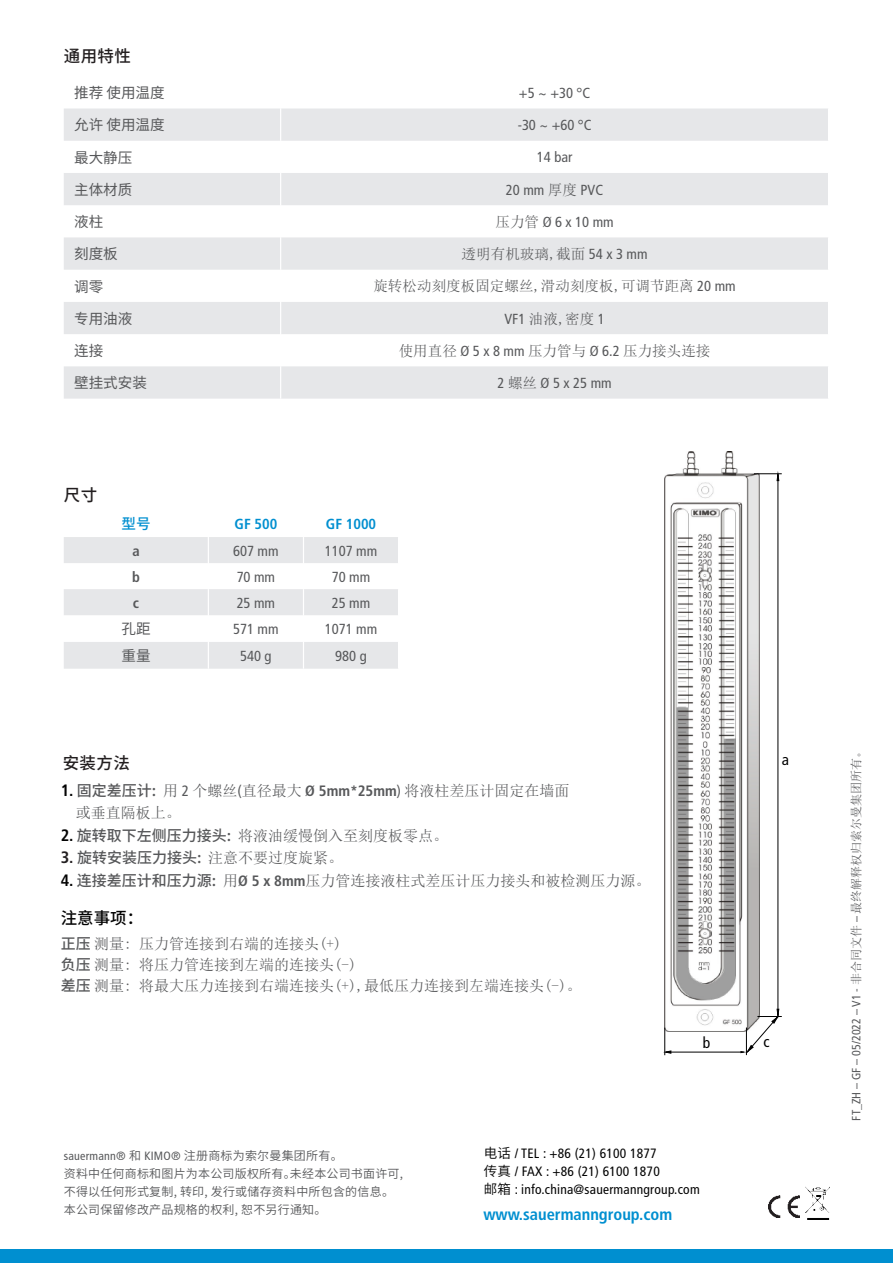
<style>
.page{position:relative;width:893px;height:1263px;background:#fff}
.page>*{position:absolute;margin:0;border:0;box-sizing:border-box;transform-origin:0 0}
.t1{font:700 condensed 16.5px "Frutiger LT Std";color:#008fd0}
.t2{font:500 16.5px "Source Han Sans CN";letter-spacing:.025em;color:#231f20}
.t3{font:500 16.5px "Source Han Sans CN";color:#030303}
.t4{font:condensed 15.6px "Frutiger LT Std";color:#000}
.t5{font:15px "Sim Sun";color:#57585a}
.t6{font:500 15px "Source Han Sans CN";color:#57585a}
.t7{font:condensed 14.55px "Frutiger LT Std";color:#57585a}
.t8{font:14.55px "Sim Sun";color:#57585a}
.t9{font:14.55px "Source Han Sans CN";color:#57585a}
.t10{font:700 condensed 14.55px "Frutiger LT Std";color:#008fd0}
.t11{font:700 condensed 14.55px "Frutiger LT Std";color:#57585a}
.t12{font:500 14.55px "Source Han Sans CN";color:#008fd0}
.t13{font:condensed 13.5px "Frutiger LT Std";letter-spacing:.02em;color:#030303}
.t14{font:12px "Source Han Sans CN";letter-spacing:.02em;color:#57585a}
.t15{font:condensed 12px "Frutiger LT Std";color:#57585a}
.t16{font:condensed 12px "Frutiger LT Std";letter-spacing:.02em;color:#57585a}
.s1{font-family:"Sim Sun";font-stretch:normal}
.s2{font-family:"Frutiger LT Std";font-stretch:condensed}
.s3{font-family:"Frutiger LT Std";font-weight:700;font-stretch:condensed;font-size:16.5px;color:#030303}
.s4{font-family:"Source Han Sans CN";font-weight:500}
.s5{font-family:"Frutiger LT Std";font-weight:700;font-stretch:condensed}
.s6{font-family:"Frutiger LT Std";font-weight:700;font-stretch:condensed;font-size:16.5px;color:#231f20}
.s7{font-family:"Sim Sun";font-weight:400}
.s8{font-family:"Source Han Sans CN";font-stretch:normal}
</style>
<div class="page">
<svg style="left:64px;top:109px;width:764px;height:290px;fill:#e6e7e9"></svg>
<hr style="left:280px;top:109px;width:1px;height:32px;background:#fff">
<hr style="left:280px;top:141px;width:1px;height:32px;background:#fff">
<hr style="left:280px;top:173px;width:1px;height:32px;background:#fff">
<hr style="left:280px;top:205px;width:1px;height:32px;background:#fff">
<hr style="left:280px;top:237px;width:1px;height:33px;background:#fff">
<hr style="left:280px;top:270px;width:1px;height:32px;background:#fff">
<hr style="left:280px;top:302px;width:1px;height:32px;background:#fff">
<hr style="left:280px;top:334px;width:1px;height:32px;background:#fff">
<hr style="left:280px;top:366px;width:1px;height:33px;background:#fff">
<div style="left:0;top:1249px;width:893px;height:14px;background:#008fd0"></div>
<svg style="left:64px;top:537px;width:334px;height:132px"></svg>
<img style="left:664px;top:451px;width:95px;height:581px">
<hr style="left:778px;top:474px;width:1px;height:542px;background:#000">
<hr style="left:667px;top:1052px;width:76px;height:1px;background:#000">
<svg style="left:664px;top:1028px;width:7px;height:27px"></svg>
<svg style="left:740px;top:1009px;width:41px;height:45px"></svg>
<svg style="left:754px;top:473px;width:27px;height:8px"></svg>
<img style="left:768px;top:1195px;width:32px;height:22px">
<img style="left:806px;top:1187px;width:24px;height:32px">
<p class="t2" style="left:64px;top:47px;width:69px">通用特性</p>
<p class="t9" style="left:74px;top:85px;width:92px">推荐 使用温度</p>
<p class="t7" style="left:519px;top:84px;width:73px">+5 ~ +30 °C</p>
<p class="t9" style="left:74px;top:117px;width:92px">允许 使用温度</p>
<p class="t7" style="left:518px;top:117px;width:75px">-30 ~ +60 °C</p>
<p class="t9" style="left:74px;top:149px;width:60px">最大静压</p>
<p class="t7" style="left:537px;top:149px;width:37px">14 bar</p>
<p class="t9" style="left:74px;top:181px;width:60px">主体材质</p>
<p class="t7" style="left:506px;top:181px;width:99px">20 mm <span class="s1">厚度</span> PVC</p>
<p class="t9" style="left:74px;top:214px;width:31px">液柱</p>
<p class="t7" style="left:495px;top:213px;width:120px"><span class="s1">压力管</span> Ø 6 x 10 mm</p>
<p class="t9" style="left:74px;top:246px;width:45px">刻度板</p>
<p class="t8" style="left:462px;top:247px;width:187px">透明有机玻璃,截面 <span class="s2">54 x 3 mm</span></p>
<p class="t9" style="left:74px;top:278px;width:31px">调零</p>
<p class="t8" style="left:373px;top:279px;width:364px">旋转松动刻度板固定螺丝,滑动刻度板,可调节距离 <span class="s2">20 mm</span></p>
<p class="t9" style="left:74px;top:310px;width:60px">专用油液</p>
<p class="t8" style="left:504px;top:311px;width:102px"><span class="s2">VF1</span> 油液,密度 <span class="s2">1</span></p>
<p class="t9" style="left:74px;top:342px;width:31px">连接</p>
<p class="t8" style="left:399px;top:343px;width:313px">使用直径 <span class="s2">Ø 5 x 8 mm</span> 压力管与 <span class="s2">Ø 6.2</span> 压力接头连接</p>
<p class="t9" style="left:74px;top:375px;width:74px">壁挂式安装</p>
<p class="t7" style="left:497px;top:374px;width:116px">2 <span class="s1">螺丝</span> Ø 5 x 25 mm</p>
<p class="t2" style="left:64px;top:485px;width:35px">尺寸</p>
<p class="t12" style="left:122px;top:516px;width:31px">型号</p>
<p class="t10" style="left:235px;top:515px;width:44px">GF 500</p>
<p class="t10" style="left:326px;top:515px;width:52px">GF 1000</p>
<p class="t11" style="left:132px;top:542px;width:9px">a</p>
<p class="t7" style="left:233px;top:542px;width:47px">607 mm</p>
<p class="t7" style="left:325px;top:542px;width:54px">1107 mm</p>
<p class="t11" style="left:132px;top:568px;width:9px">b</p>
<p class="t7" style="left:237px;top:568px;width:40px">70 mm</p>
<p class="t7" style="left:332px;top:568px;width:40px">70 mm</p>
<p class="t11" style="left:133px;top:594px;width:8px">c</p>
<p class="t7" style="left:237px;top:594px;width:40px">25 mm</p>
<p class="t7" style="left:332px;top:594px;width:40px">25 mm</p>
<p class="t9" style="left:122px;top:621px;width:31px">孔距</p>
<p class="t7" style="left:233px;top:620px;width:47px">571 mm</p>
<p class="t7" style="left:325px;top:620px;width:54px">1071 mm</p>
<p class="t9" style="left:122px;top:648px;width:31px">重量</p>
<p class="t7" style="left:240px;top:647px;width:33px">540 g</p>
<p class="t7" style="left:335px;top:647px;width:33px">980 g</p>
<p class="t2" style="left:63px;top:754px;width:69px">安装方法</p>
<p class="t5" style="left:61px;top:783px;width:510px"><span class="s3">1.</span> <span class="s4">固定差压计:</span> 用 <span class="s2">2</span> 个螺丝<span class="s2">(</span>直径最大 <span class="s5">Ø 5mm*25mm</span><span class="s2">)</span> 将液柱差压计固定在墙面</p>
<p class="t5" style="left:76px;top:805px;width:106px">或垂直隔板上。</p>
<p class="t5" style="left:61px;top:828px;width:389px"><span class="s3">2.</span> <span class="s4">旋转取下左侧压力接头:</span> 将液油缓慢倒入至刻度板零点。</p>
<p class="t6" style="left:61px;top:849px;width:284px"><span class="s6">3.</span> 旋转安装压力接头: <span class="s7">注意不要过度旋紧。</span></p>
<p class="t5" style="left:61px;top:873px;width:591px"><span class="s3">4.</span> <span class="s4">连接差压计和压力源:</span> 用<span class="s5">Ø 5 x 8mm</span>压力管连接液柱式差压计压力接头和被检测压力源。</p>
<p class="t3" style="left:61px;top:908px;width:84px">注意事项：</p>
<p class="t5" style="left:61px;top:936px;width:282px"><span class="s4">正压</span>测量: 压力管连接到右端的连接头(+)</p>
<p class="t5" style="left:61px;top:957px;width:297px"><span class="s4">负压</span>测量: 将压力管连接到左端的连接头(-)</p>
<p class="t5" style="left:61px;top:978px;width:522px"><span class="s4">差压</span>测量: 将最大压力连接到右端连接头(+),最低压力连接到左端连接头(-)。</p>
<p class="t4" style="left:782px;top:750px;width:9px">a</p>
<p class="t4" style="left:703px;top:1034px;width:9px">b</p>
<p class="t4" style="left:763px;top:1032px;width:8px">c</p>
<p class="t16" style="left:64px;top:1148px;width:280px">sauermann® <span class="s8">和</span> KIMO® <span class="s8">注册商标为索尔曼集团所有。</span></p>
<p class="t14" style="left:64px;top:1166px;width:341px">资料中任何商标和图片为本公司版权所有。未经本公司书面许可,</p>
<p class="t14" style="left:64px;top:1184px;width:332px">不得以任何形式复制, 转印, 发行或储存资料中所包含的信息。</p>
<p class="t14" style="left:64px;top:1202px;width:264px">本公司保留修改产品规格的权利, 恕不另行通知。</p>
<p class="t13" style="left:484px;top:1145px;width:175px"><span class="s8">电话</span> / TEL : +86 (21) 6100 1877</p>
<p class="t13" style="left:484px;top:1163px;width:178px"><span class="s8">传真</span> / FAX : +86 (21) 6100 1870</p>
<p class="t13" style="left:484px;top:1181px;width:218px"><span class="s8">邮箱</span> : info.china@sauermanngroup.com</p>
<p class="t1" style="left:483px;top:1205px;width:190px">www.sauermanngroup.com</p>
<p class="t15" style="left:849px;top:1120px;width:376px;rotate:-90deg">FT_ZH – GF – 05/2022 – V1 - <span class="s1">非合同文件</span> – <span class="s1">最终解释权归索尔曼集团所有。</span></p>
</div>
